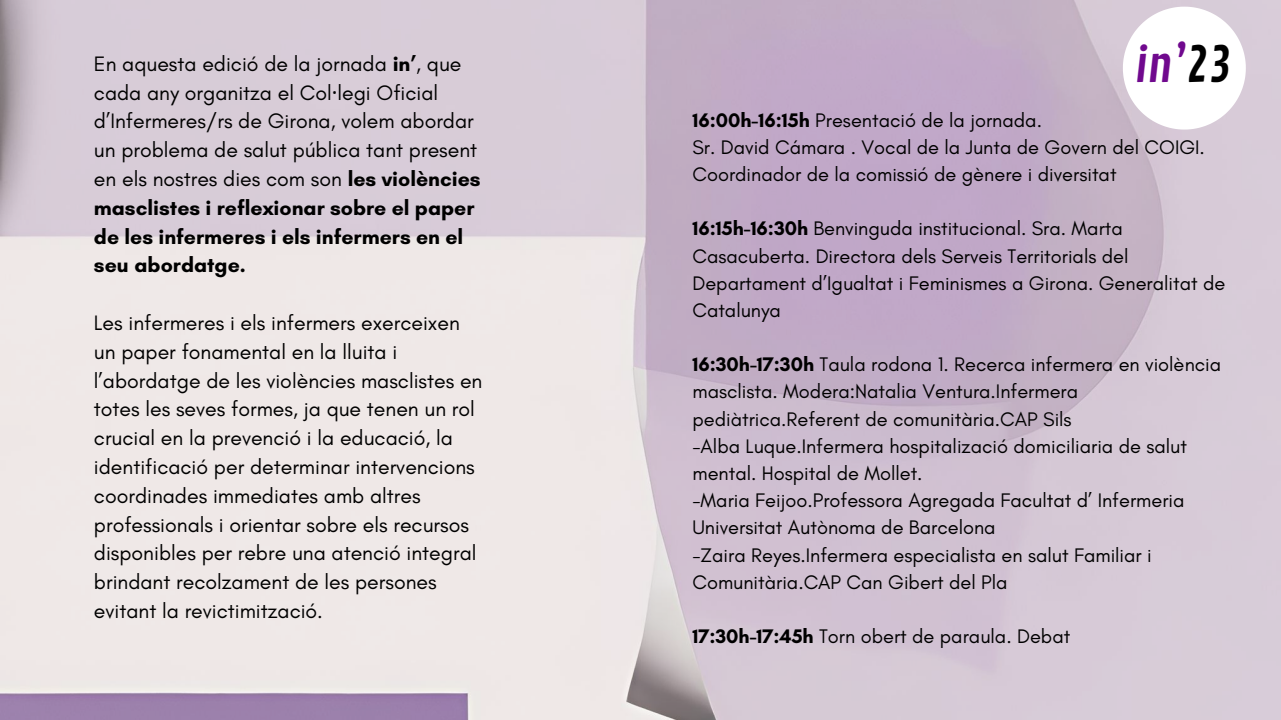
<style>
.page{position:relative;width:1281px;height:720px;background:#fff}
.page>*{position:absolute;margin:0;border:0;box-sizing:border-box;transform-origin:0 0}
.t1{font:47.88px "Contrail One";color:#70098e}
.t2{font:21.25px/28.8px "Glacial Indifference";color:#000}
.t3{font:20px/27.2px "Glacial Indifference";color:#000}
.s1{font-weight:700}
.s2{font-family:"Noto Sans"}
.s3{color:#000}
</style>
<div class="page">
<img style="left:0;top:0;width:1281px;height:720px">
<svg style="left:1123px;top:7px;width:122px;height:122px"></svg>
<p class="t2" style="left:94px;top:49px;width:388px">En aquesta edició de la jornada <span class="s1">in’</span>, que cada any organitza el Col<span class="s2">·</span>legi Oficial d’Infermeres/rs de Girona, volem abordar un problema de salut pública tant present en els nostres dies com son <span class="s1">les violències masclistes i reflexionar sobre el paper de les infermeres i els infermers en el seu abordatge.</span></p>
<p class="t2" style="left:94px;top:308px;width:390px">Les infermeres i els infermers exerceixen un paper fonamental en la lluita i l’abordatge de les violències masclistes en totes les seves formes, ja que tenen un rol crucial en la prevenció i la educació, la identificació per determinar intervencions coordinades immediates amb altres professionals i orientar sobre els recursos disponibles per rebre una atenció integral brindant recolzament de les persones evitant la revictimització.</p>
<p class="t1" style="left:1134px;top:36px;width:98px">in’<span class="s3">23</span></p>
<p class="t3" style="left:692px;top:106px;width:351px"><span class="s1">16:00h-16:15h</span> Presentació de la jornada.</p>
<p class="t3" style="left:692px;top:133px;width:514px">Sr. David Cámara . Vocal de la Junta de Govern del COIGI.<br>Coordinador de la comissió de gènere i diversitat</p>
<p class="t3" style="left:692px;top:215px;width:534px"><span class="s1">16:15h-16:30h</span> Benvinguda institucional. Sra. Marta Casacuberta. Directora dels Serveis Territorials del Departament d’Igualtat i Feminismes a Girona. Generalitat de Catalunya</p>
<p class="t3" style="left:692px;top:351px;width:530px"><span class="s1">16:30h-17:30h</span> Taula rodona 1. Recerca infermera en violència masclista. Modera:Natalia Ventura.Infermera pediàtrica.Referent de comunitària.CAP Sils</p>
<p class="t3" style="left:692px;top:432px;width:496px">-Alba Luque.Infermera hospitalizació domiciliaria de salut mental. Hospital de Mollet.</p>
<p class="t3" style="left:692px;top:487px;width:494px">-Maria Feijoo.Professora Agregada Facultat d’ Infermeria<br>Universitat Autònoma de Barcelona</p>
<p class="t3" style="left:692px;top:541px;width:461px">-Zaira Reyes.Infermera especialista en salut Familiar i<br>Comunitària.CAP Can Gibert del Pla</p>
<p class="t3" style="left:692px;top:623px;width:379px"><span class="s1">17:30h-17:45h</span> Torn obert de paraula. Debat</p>
</div>
